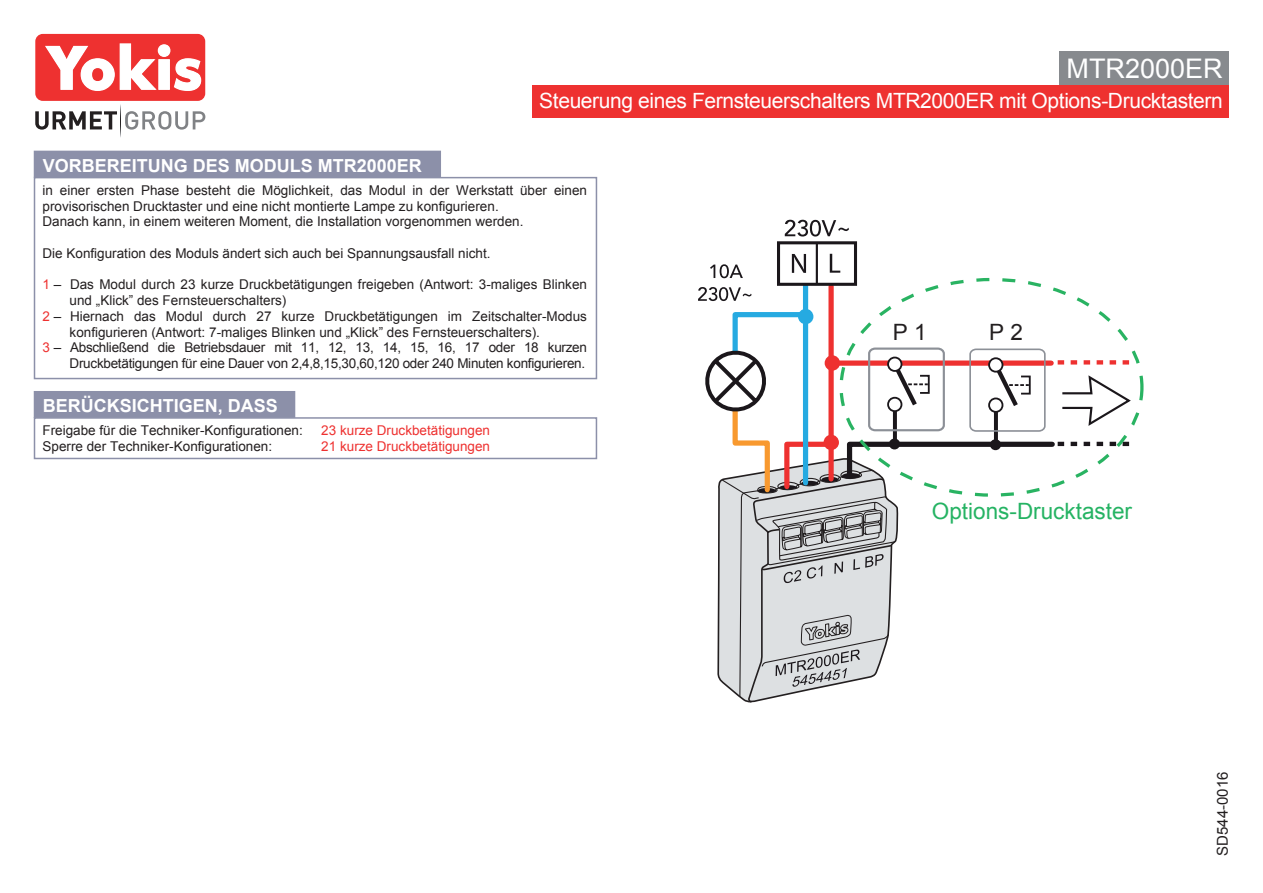
<style>
.page{position:relative;width:1263px;height:893px;background:#fff}
.page>*{position:absolute;margin:0;border:0;box-sizing:border-box;transform-origin:0 0}
.t1{font:27px "Arial";color:#fff}
.t2{font:22.5px "Arial";color:#25b363}
.t3{font:22.5px "Arial";color:#231f20}
.t4{font:21px "Arial";letter-spacing:-.02em;color:#fff}
.t5{font:700 18px "Arial";color:#fff}
.t6{font:15px "Arial";color:#231f20}
.t7{font:13.5px/15.8px "Arial";color:#231f20}
.t8{font:13.5px "Arial";letter-spacing:-.02em;color:#231f20}
.t9{font:13.5px "Arial";color:#ee3130}
.s1{color:#ee3130}
</style>
<div class="page">
<div style="left:1059px;top:51px;width:170px;height:34px;background:#878a8e"></div>
<div style="left:532px;top:86px;width:697px;height:32px;background:#ee3130"></div>
<svg style="left:710px;top:264px;width:33px;height:14px"></svg>
<svg style="left:698px;top:287px;width:54px;height:14px"></svg>
<svg style="left:808px;top:281px;width:248px;height:28px"></svg>
<div style="left:803px;top:283px;width:5px;height:200px;background:#26aae1"></div>
<div style="left:778px;top:243px;width:77px;height:41px;background:#fff"></div>
<div style="left:777px;top:241px;width:80px;height:45px;border:3px solid #1b171b"></div>
<svg style="left:792px;top:254px;width:14px;height:19px"></svg>
<svg style="left:830px;top:254px;width:10px;height:19px"></svg>
<hr style="left:816px;top:243px;width:2px;height:41px;background:#1b171b">
<div style="left:34px;top:151px;width:407px;height:27px;background:#8c90a9"></div>
<div style="left:34px;top:177px;width:563px;height:202px;border:2px solid #8c90a9"></div>
<div style="left:34px;top:391px;width:261px;height:27px;background:#8c90a9"></div>
<div style="left:34px;top:417px;width:563px;height:42px;border:2px solid #8c90a9"></div>
<svg style="left:785px;top:220px;width:64px;height:17px"></svg>
<div style="left:35px;top:34px;width:170px;height:67px;background:#ee3130;border-radius:7px"></div>
<svg style="left:45px;top:43px;width:157px;height:48px"></svg>
<svg style="left:125px;top:111px;width:80px;height:19px"></svg>
<svg style="left:35px;top:111px;width:82px;height:19px"></svg>
<svg style="left:705px;top:309px;width:428px;height:394px"></svg>
<h1 class="t1" style="left:1066px;top:51px;width:158px">MTR2000ER</h1>
<h3 class="t4" style="left:539px;top:87px;width:685px">Steuerung eines Fernsteuerschalters MTR2000ER mit Options-Drucktastern</h3>
<h3 class="t5" style="left:43px;top:154px;width:381px">VORBEREITUNG DES MODULS MTR2000ER</h3>
<p class="t7" style="left:43px;top:182px;width:546px">in einer ersten Phase besteht die Möglichkeit, das Modul in der Werkstatt über einen provisorischen Drucktaster und eine nicht montierte Lampe zu konfigurieren.<br>Danach kann, in einem weiteren Moment, die Installation vorgenommen werden.</p>
<p class="t7" style="left:43px;top:245px;width:449px">Die Konfiguration des Moduls ändert sich auch bei Spannungsausfall nicht.</p>
<p class="t7" style="left:43px;top:277px;width:546px"><span class="s1">1</span> – Das Modul durch 23 kurze Druckbetätigungen freigeben (Antwort: 3-maliges Blinken</p>
<p class="t7" style="left:70px;top:293px;width:218px">und „Klick” des Fernsteuerschalters)</p>
<p class="t7" style="left:43px;top:308px;width:546px"><span class="s1">2</span> – Hiernach das Modul durch 27 kurze Druckbetätigungen im Zeitschalter-Modus</p>
<p class="t7" style="left:70px;top:324px;width:472px">konfigurieren (Antwort: 7-maliges Blinken und „Klick” des Fernsteuerschalters).</p>
<p class="t8" style="left:43px;top:339px;width:546px"><span class="s1">3</span> – Abschließend die Betriebsdauer mit 11, 12, 13, 14, 15, 16, 17 oder 18 kurzen</p>
<p class="t8" style="left:70px;top:354px;width:517px">Druckbetätigungen für eine Dauer von 2,4,8,15,30,60,120 oder 240 Minuten konfigurieren.</p>
<h3 class="t5" style="left:43px;top:394px;width:237px">BERÜCKSICHTIGEN, DASS</h3>
<p class="t7" style="left:43px;top:423px;width:262px">Freigabe für die Techniker-Konfigurationen:</p>
<p class="t9" style="left:321px;top:422px;width:170px">23 kurze Druckbetätigungen</p>
<p class="t7" style="left:43px;top:438px;width:231px">Sperre der Techniker-Konfigurationen:</p>
<p class="t9" style="left:321px;top:437px;width:170px">21 kurze Druckbetätigungen</p>
<h2 class="t3" style="left:893px;top:317px;width:35px">P 1</h2>
<h2 class="t3" style="left:989px;top:317px;width:35px">P 2</h2>
<h2 class="t2" style="left:932px;top:496px;width:202px">Options-Drucktaster</h2>
<p class="t6" style="left:1212px;top:856px;width:86px;rotate:-90deg">SD544-0016</p>
</div>
